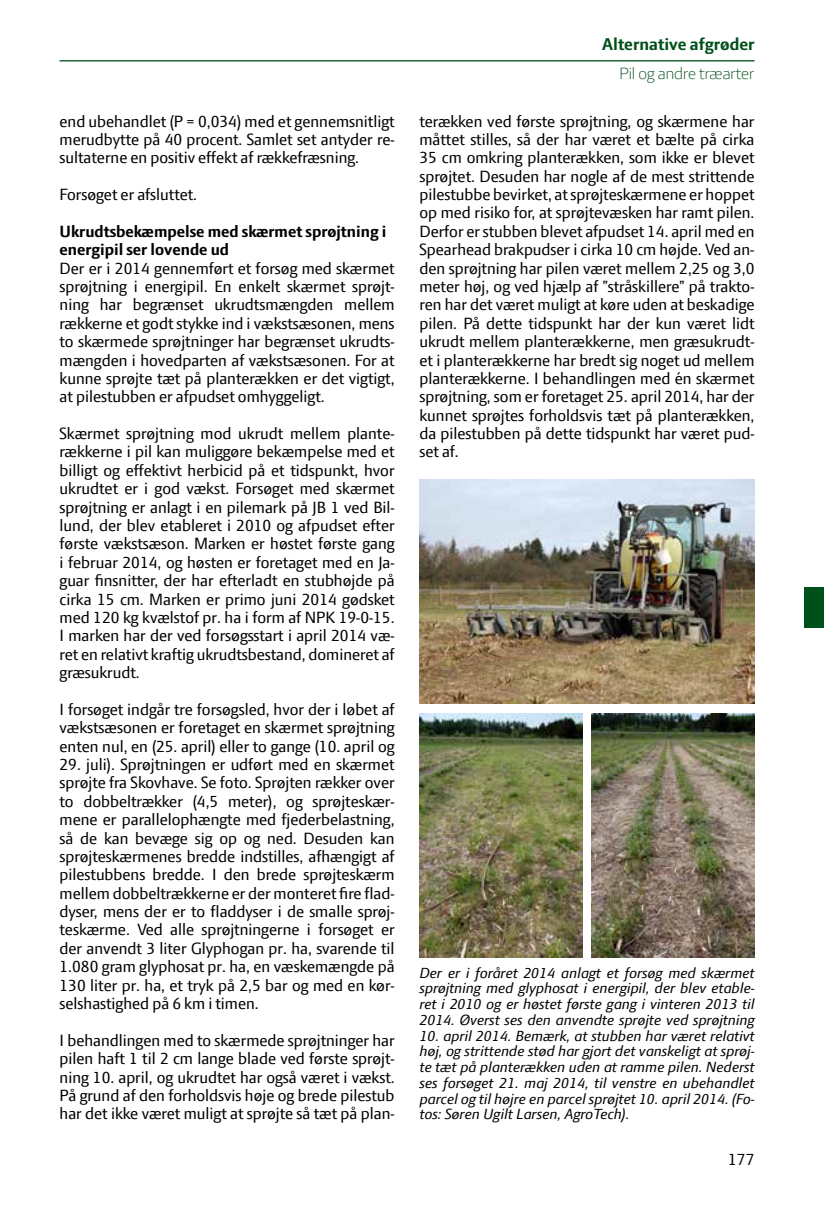
<style>
.page{position:relative;width:824px;height:1216px;background:#fff}
.page>*{position:absolute;margin:0;border:0;box-sizing:border-box;transform-origin:0 0}
.t1{font:700 18.38px "LF Press Sans";color:#005019}
.t2{font:17.5px/18.4px "LF Press Sans";color:#000;text-align:justify}
.t3{font:700 17.5px/18.4px "LF Press Sans";color:#000}
.t4{font:300 17.5px "LF Press Sans";color:#005019}
.t5{font:italic 15.75px/15.8px "LF Press Sans";letter-spacing:.005em;color:#000;text-align:justify}
</style>
<div class="page">
<div style="left:804px;top:587px;width:19px;height:41px;background:#005019"></div>
<hr style="left:60px;top:60px;width:694px;height:1px;background:#005019">
<img style="left:419px;top:713px;width:163px;height:244px">
<img style="left:592px;top:713px;width:162px;height:244px">
<img style="left:419px;top:480px;width:335px;height:223px">
<p class="t2" style="left:60px;top:111px;width:336px">end ubehandlet (P = 0,034) med et gennemsnitligt merudbytte på 40 procent. Samlet set antyder re&shy;sultaterne en positiv effekt af rækkefræsning.</p>
<p class="t2" style="left:60px;top:185px;width:139px">Forsøget er afsluttet.</p>
<p class="t3" style="left:60px;top:222px;width:328px">Ukrudtsbekæmpelse med skærmet sprøjtning i energipil ser lovende ud</p>
<p class="t2" style="left:60px;top:258px;width:336px">Der er i 2014 gennemført et forsøg med skærmet sprøjtning i energipil. En enkelt skærmet sprøjt&shy;ning har begrænset ukrudtsmængden mellem rækkerne et godt stykke ind i vækstsæsonen, mens to skærmede sprøjtninger har begrænset ukrudts&shy;mængden i hovedparten af vækstsæsonen. For at kunne sprøjte tæt på planterækken er det vigtigt, at pilestubben er afpudset omhyggeligt.</p>
<p class="t2" style="left:60px;top:424px;width:336px">Skærmet sprøjtning mod ukrudt mellem plante&shy;rækkerne i pil kan muliggøre bekæmpelse med et billigt og effektivt herbicid på et tidspunkt, hvor ukrudtet er i god vækst. Forsøget med skærmet sprøjtning er anlagt i en pilemark på JB 1 ved Bil&shy;lund, der blev etableret i 2010 og afpudset efter første vækstsæson. Marken er høstet første gang i februar 2014, og høsten er foretaget med en Ja&shy;guar finsnitter, der har efterladt en stubhøjde på cirka 15 cm. Marken er primo juni 2014 gødsket med 120 kg kvælstof pr. ha i form af NPK 19-0-15.<br>I marken har der ved forsøgsstart i april 2014 væ&shy;ret en relativt kraftig ukrudtsbestand, domineret af græsukrudt.</p>
<p class="t2" style="left:60px;top:699px;width:336px">I forsøget indgår tre forsøgsled, hvor der i løbet af vækstsæsonen er foretaget en skærmet sprøjtning enten nul, en (25. april) eller to gange (10. april og</p>
<p class="t2" style="left:60px;top:754px;width:336px">29. juli). Sprøjtningen er udført med en skærmet sprøjte fra Skovhave. Se foto. Sprøjten rækker over to dobbeltrækker (4,5 meter), og sprøjteskær&shy;mene er parallelophængte med fjederbelastning, så de kan bevæge sig op og ned. Desuden kan sprøjteskærmenes bredde indstilles, afhængigt af pilestubbens bredde. I den brede sprøjteskærm mellem dobbeltrækkerne er der monteret fire flad&shy;dyser, mens der er to fladdyser i de smalle sprøj&shy;teskærme. Ved alle sprøjtningerne i forsøget er der anvendt 3 liter Glyphogan pr. ha, svarende til 1.080 gram glyphosat pr. ha, en væskemængde på 130 liter pr. ha, et tryk på 2,5 bar og med en kør&shy;selshastighed på 6 km i timen.</p>
<p class="t2" style="left:60px;top:1030px;width:336px">I behandlingen med to skærmede sprøjtninger har pilen haft 1 til 2 cm lange blade ved første sprøjt&shy;ning 10. april, og ukrudtet har også været i vækst.<br>På grund af den forholdsvis høje og brede pilestub har det ikke været muligt at sprøjte så tæt på plan-</p>
<p class="t1" style="left:602px;top:34px;width:154px">Alternative afgrøder</p>
<p class="t4" style="left:619px;top:63px;width:136px">Pil og andre træarter</p>
<p class="t2" style="left:419px;top:111px;width:336px">terækken ved første sprøjtning, og skærmene har måttet stilles, så der har været et bælte på cirka 35 cm omkring planterækken, som ikke er blevet sprøjtet. Desuden har nogle af de mest strittende pilestubbe bevirket, at sprøjteskærmene er hoppet op med risiko for, at sprøjtevæsken har ramt pilen.<br>Derfor er stubben blevet afpudset 14. april med en Spearhead brakpudser i cirka 10 cm højde. Ved an&shy;den sprøjtning har pilen været mellem 2,25 og 3,0 meter høj, og ved hjælp af ”stråskillere” på trakto&shy;ren har det været muligt at køre uden at beskadige pilen. På dette tidspunkt har der kun været lidt ukrudt mellem planterækkerne, men græsukrudt&shy;et i planterækkerne har bredt sig noget ud mellem planterækkerne. I behandlingen med én skærmet sprøjtning, som er foretaget 25. april 2014, har der kunnet sprøjtes forholdsvis tæt på planterækken, da pilestubben på dette tidspunkt har været pud&shy;set af.</p>
<p class="t5" style="left:419px;top:964px;width:336px">Der er i foråret 2014 anlagt et forsøg med skærmet sprøjtning med glyphosat i energipil, der blev etable&shy;ret i 2010 og er høstet første gang i vinteren 2013 til 2014. Øverst ses den anvendte sprøjte ved sprøjtning</p>
<p class="t5" style="left:419px;top:1027px;width:336px">10. april 2014. Bemærk, at stubben har været relativt høj, og strittende stød har gjort det vanskeligt at sprøj&shy;te tæt på planterækken uden at ramme pilen. Nederst ses forsøget 21. maj 2014, til venstre en ubehandlet parcel og til højre en parcel sprøjtet 10. april 2014. (Fo&shy;tos: Søren Ugilt Larsen, AgroTech).</p>
<p class="t2" style="left:728px;top:1149px;width:28px">177</p>
</div>
